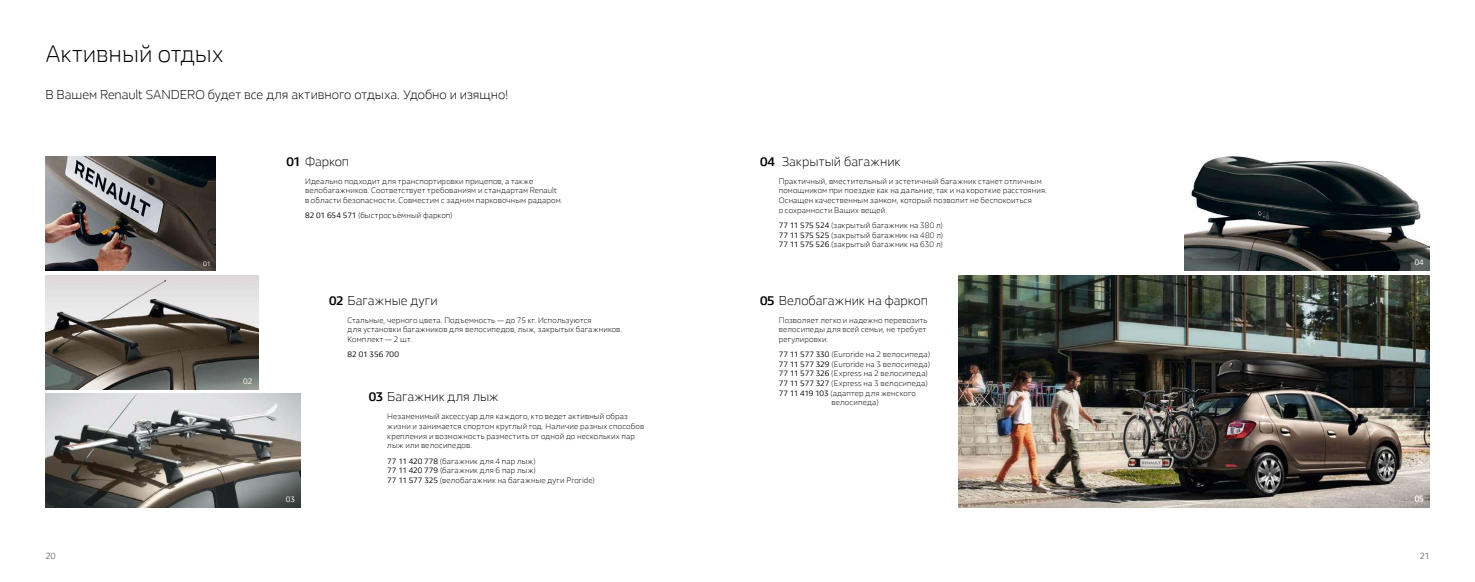
<style>
.page{position:relative;width:1475px;height:582px;background:#fff}
.page>*{position:absolute;margin:0;border:0;box-sizing:border-box;transform-origin:0 0}
.t1{font:300 24px "Renault Life";color:#000}
.t2{font:300 13px "Renault Life";letter-spacing:-.005em;color:#000}
.t3{font:700 13px "Renault Life";color:#000}
.t4{font:9px "Renault Life";color:#717171}
.t5{font:300 8px/9.6px "Renault Life";letter-spacing:.015em;color:#000}
.t6{font:8px "Renault Life";color:#000}
.t7{font:8px "Renault Life";color:#fff}
.t8{font:6.7px "Renault Life";color:#fff}
.s1{font-weight:700}
.s2{font-weight:400}
</style>
<div class="page">
<img style="left:958px;top:275px;width:471px;height:232px">
<img style="left:45px;top:157px;width:170px;height:114px">
<img style="left:45px;top:393px;width:255px;height:114px">
<img style="left:1184px;top:157px;width:245px;height:114px">
<img style="left:45px;top:275px;width:213px;height:114px">
<h1 class="t1" style="left:45px;top:37px;width:180px">Активный отдых</h1>
<h2 class="t2" style="left:45px;top:85px;width:464px">В Вашем Renault SANDERO будет все для активного отдыха. Удобно и изящно!</h2>
<h2 class="t2" style="left:286px;top:152px;width:64px"><span class="s1">01</span> Фаркоп</h2>
<p class="t4" style="left:45px;top:549px;width:12px">20</p>
<p class="t8" style="left:203px;top:259px;width:9px">01</p>
<p class="t7" style="left:243px;top:375px;width:11px">02</p>
<p class="t5" style="left:305px;top:176px;width:259px">Идеально подходит для транспортировки прицепов, а также велобагажников. Соответствует требованиям и стандартам Renault в области безопасности. Совместим с задним парковочным радаром.</p>
<p class="t5" style="left:305px;top:210px;width:149px"><span class="s2">82 01 654 571</span> (быстросъёмный фаркоп)</p>
<p class="t7" style="left:286px;top:493px;width:11px">03</p>
<h2 class="t2" style="left:329px;top:291px;width:110px"><span class="s1">02</span> Багажные дуги</h2>
<p class="t5" style="left:347px;top:314px;width:276px">Стальные, черного цвета. Подъемность — до 75 кг. Используются<br>для установки багажников для велосипедов, лыж, закрытых багажников.<br>Комплект — 2 шт.</p>
<p class="t6" style="left:347px;top:349px;width:53px">82 01 356 700</p>
<h2 class="t2" style="left:369px;top:388px;width:131px"><span class="s1">03</span> Багажник для лыж</h2>
<p class="t5" style="left:387px;top:411px;width:258px">Незаменимый аксессуар для каждого, кто ведет активный образ жизни и занимается спортом круглый год. Наличие разных способов крепления и возможность разместить от одной до нескольких пар лыж или велосипедов.</p>
<p class="t5" style="left:387px;top:455px;width:209px"><span class="s2">77 11 420 778</span> (багажник для 4 пар лыж)<br><span class="s2">77 11 420 779</span> (багажник для 6 пар лыж)<br><span class="s2">77 11 577 325</span> (велобагажник на багажные дуги Proride)</p>
<h2 class="t2" style="left:781px;top:152px;width:120px">Закрытый багажник</h2>
<p class="t5" style="left:778px;top:176px;width:269px">Практичный, вместительный и эстетичный багажник станет отличным помощником при поездке как на дальние, так и на короткие расстояния.<br>Оснащен качественным замком, который позволит не беспокоиться<br>о сохранности Ваших вещей.</p>
<p class="t5" style="left:778px;top:220px;width:166px;text-align:justify"><span class="s2">77 11 575 524</span> (закрытый багажник на 380 л)<br><span class="s2">77 11 575 525</span> (закрытый багажник на 480 л)<br><span class="s2">77 11 575 526</span> (закрытый багажник на 630 л)</p>
<h2 class="t3" style="left:760px;top:152px;width:16px">04</h2>
<h2 class="t2" style="left:760px;top:291px;width:169px"><span class="s1">05</span> Велобагажник на фаркоп</h2>
<p class="t5" style="left:778px;top:314px;width:150px">Позволяет легко и надежно перевозить велосипеды для всей семьи, не требует регулировки.</p>
<p class="t5" style="left:778px;top:349px;width:153px"><span class="s2">77 11 577 330</span> (Euroride на 2 велосипеда)</p>
<p class="t5" style="left:778px;top:359px;width:153px"><span class="s2">77 11 577 329</span> (Euroride на 3 велосипеда)</p>
<p class="t5" style="left:778px;top:368px;width:151px"><span class="s2">77 11 577 326</span> (Express на 2 велосипеда)</p>
<p class="t5" style="left:778px;top:378px;width:151px"><span class="s2">77 11 577 327</span> (Express на 3 велосипеда)</p>
<p class="t5" style="left:778px;top:387px;width:139px"><span class="s2">77 11 419 103</span> (адаптер для женского</p>
<p class="t5" style="left:831px;top:397px;width:49px">велосипеда)</p>
<p class="t7" style="left:1414px;top:257px;width:11px">04</p>
<p class="t7" style="left:1414px;top:493px;width:11px">05</p>
<p class="t4" style="left:1419px;top:549px;width:11px">21</p>
</div>
